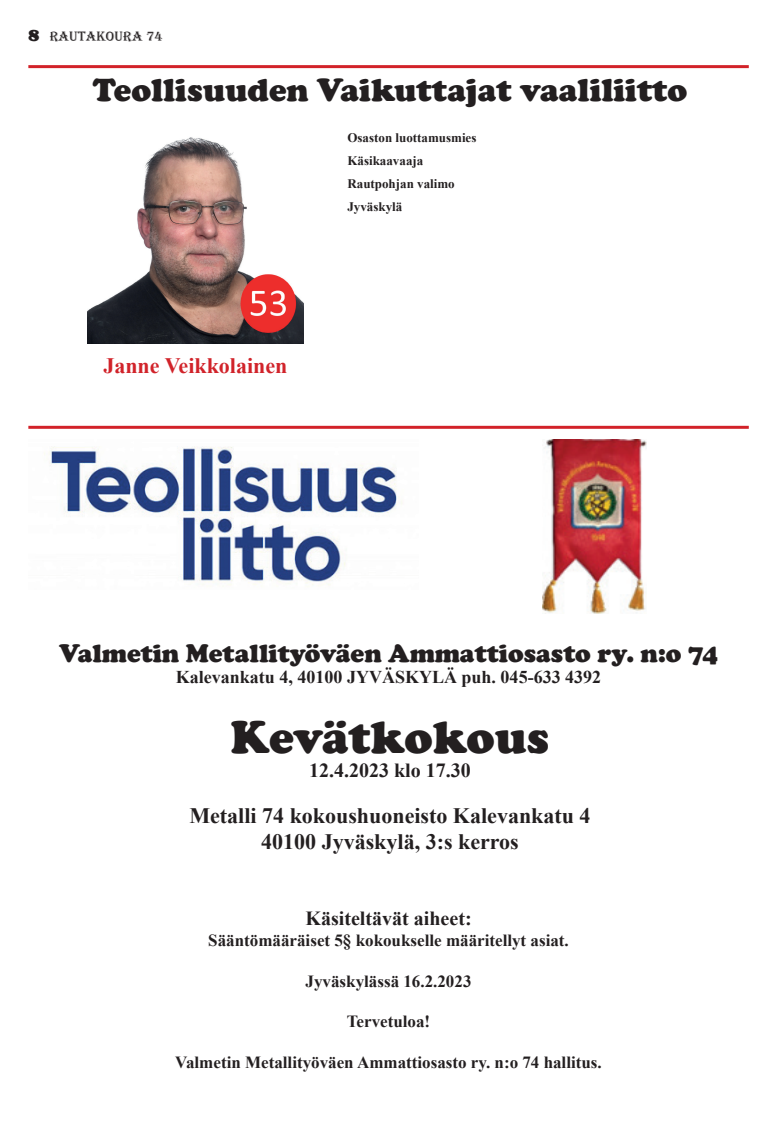
<style>
.page{position:relative;width:780px;height:1134px;background:#fff}
.page>*{position:absolute;margin:0;border:0;box-sizing:border-box;transform-origin:0 0}
.t1{font:900 47px "Cooper";letter-spacing:-.005em;color:#231f20}
.t2{font:900 33px "Cooper";color:#231f20}
.t3{font:900 26px "Cooper";color:#231f20}
.t4{font:700 22px/26.4px "Times New Roman";color:#231f20;text-align:center}
.t5{font:700 22px "Times New Roman";color:#d1232a}
.t6{font:700 20px "Times New Roman";color:#231f20}
.t7{font:700 18px "Times New Roman";color:#231f20}
.t8{font:700 17px "Times New Roman";color:#231f20}
.t9{font:14px "Algerian";color:#231f20}
.t10{font:700 13px/23px "Times New Roman";color:#231f20}
.s1{font-family:"Cooper";font-weight:900;font-size:18px}
</style>
<div class="page">
<hr style="left:28px;top:65px;width:720px;height:3px;background:#d22229">
<hr style="left:28px;top:426px;width:720px;height:3px;background:#d22229">
<img style="left:87px;top:137px;width:216px;height:207px">
<img style="left:44px;top:446px;width:359px;height:140px">
<img style="left:542px;top:440px;width:104px;height:174px">
<p class="t9" style="left:28px;top:28px;width:41px"><span class="s1">8</span> RAUTA</p>
<p class="t9" style="left:96px;top:28px;width:68px">KOURA 74</p>
<h2 class="t2" style="left:93px;top:71px;width:596px">Teollisuuden Vaikuttajat vaaliliitto</h2>
<p class="t5" style="left:103px;top:350px;width:186px">Janne Veikkolainen</p>
<p class="t10" style="left:347px;top:126px;width:130px">Osaston luottamusmies<br>Käsikaavaaja<br>Rautpohjan valimo<br>Jyväskylä</p>
<h3 class="t3" style="left:59px;top:638px;width:660px">Valmetin Metallityöväen Ammattiosasto ry. n:o 74</h3>
<p class="t7" style="left:176px;top:664px;width:427px">Kalevankatu 4, 40100 JYVÄSKYLÄ puh. 045-633 4392</p>
<h1 class="t1" style="left:231px;top:709px;width:320px">Kevätkokous</h1>
<p class="t6" style="left:309px;top:755px;width:163px">12.4.2023 klo 17.30</p>
<p class="t4" style="left:189px;top:802px;width:402px">Metalli 74 kokoushuoneisto Kalevankatu 4<br>40100 Jyväskylä, 3:s kerros</p>
<p class="t6" style="left:305px;top:904px;width:168px">Käsiteltävät aiheet:</p>
<p class="t8" style="left:208px;top:928px;width:362px">Sääntömääräiset 5§ kokoukselle määritellyt asiat.</p>
<p class="t8" style="left:305px;top:968px;width:167px">Jyväskylässä 16.2.2023</p>
<p class="t8" style="left:347px;top:1009px;width:85px">Tervetuloa!</p>
<p class="t8" style="left:175px;top:1050px;width:428px">Valmetin Metallityöväen Ammattiosasto ry. n:o 74 hallitus.</p>
</div>
